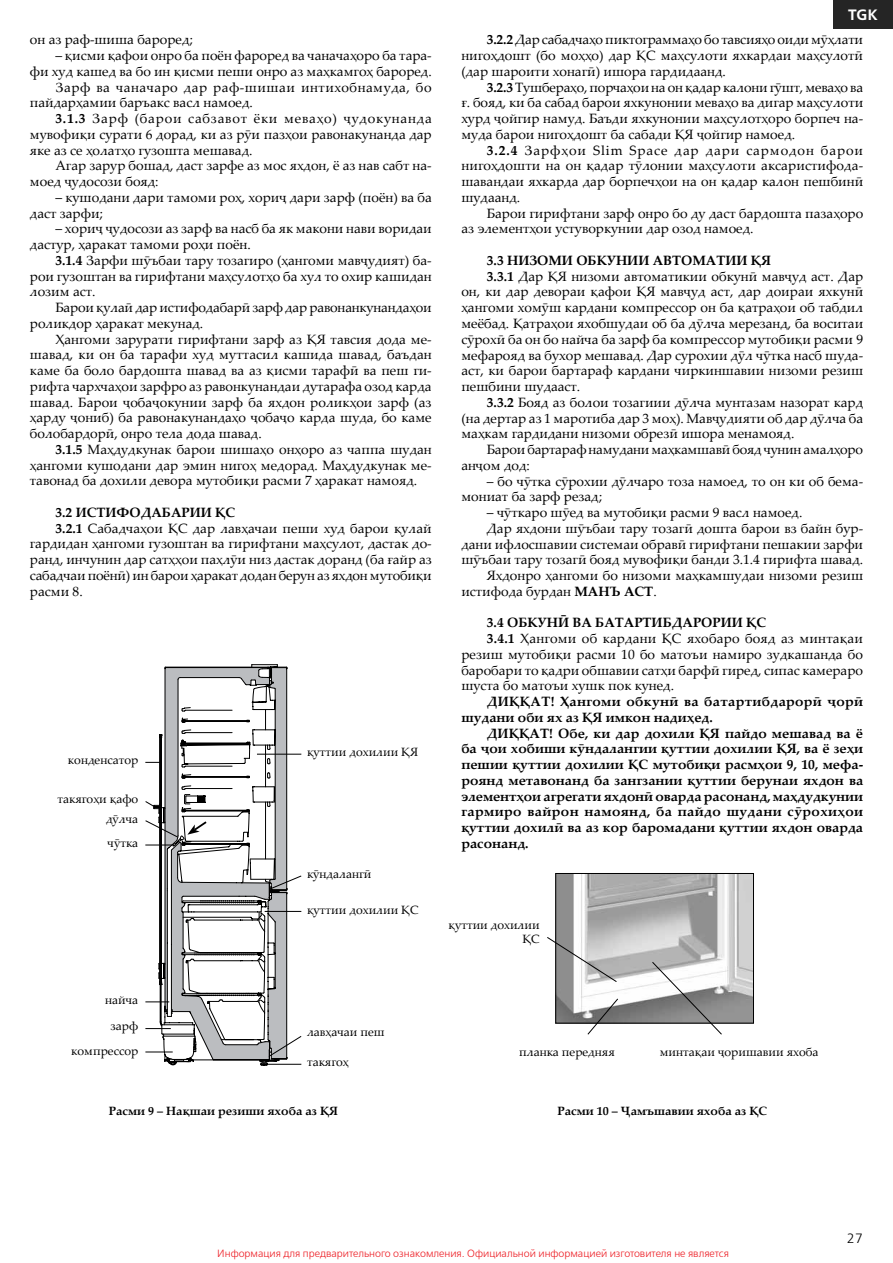
<style>
.page{position:relative;width:893px;height:1263px;background:#fff}
.page>*{position:absolute;margin:0;border:0;box-sizing:border-box;transform-origin:0 0}
.t1{font:15px "Free Set Demi Bold C";color:#fff}
.t2{font:13.5px/15.8px "Palatino Linotype";color:#000;text-align:justify}
.t3{font:700 13.5px/15.8px "Palatino Linotype";color:#000;text-align:justify}
.t4{font:700 13.5px/15.8px "Palatino Linotype";letter-spacing:.025em;color:#000}
.t5{font:13.5px "Palatino Linotype";letter-spacing:.06em;color:#000}
.t6{font:13.5px "Palatino Linotype";letter-spacing:.035em;color:#000}
.t7{font:13.5px "Free Set Light C";color:#000}
.t8{font:12px/14.4px "Palatino Linotype";color:#000;text-align:right}
.t9{font:700 12px "Palatino Linotype";color:#000}
.t10{font:10.5px "Free Set Light C";color:#ed1d24}
.s1{font-weight:700}
</style>
<div class="page">
<img style="left:557px;top:875px;width:195px;height:146px">
<div style="left:555px;top:873px;width:199px;height:150px;border:1px solid #000"></div>
<svg style="left:651px;top:961px;width:72px;height:74px"></svg>
<svg style="left:587px;top:998px;width:32px;height:37px"></svg>
<svg style="left:547px;top:936px;width:70px;height:47px"></svg>
<svg style="left:145px;top:664px;width:157px;height:401px"></svg>
<hr style="left:267px;top:1064px;width:34px;height:1px;background:#000">
<div style="left:833px;top:0;width:60px;height:29px;background:#252525"></div>
<p class="t2" style="left:30px;top:31px;width:164px">он аз раф-шиша бароред;</p>
<p class="t2" style="left:55px;top:47px;width:378px">– қисми қафои онро ба поён фароред ва чаначаҳоро ба тара-</p>
<p class="t2" style="left:30px;top:63px;width:403px">фи худ кашед ва бо ин қисми пеши онро аз маҳкамгоҳ бароред.</p>
<p class="t6" style="left:55px;top:77px;width:378px">Зарф ва чаначаро дар раф-шишаи интихобнамуда, бо</p>
<p class="t2" style="left:30px;top:94px;width:224px">пайдарҳамии баръакс васл намоед.</p>
<p class="t5" style="left:55px;top:109px;width:378px"><span class="s1">3.1.3</span> Зарф (барои сабзавот ёки меваҳо) ҷудокунанда</p>
<p class="t2" style="left:30px;top:126px;width:403px">мувофиқи сурати 6 дорад, ки аз рӯи пазҳои равонакунанда дар</p>
<p class="t2" style="left:30px;top:142px;width:224px">яке аз се ҳолатҳо гузошта мешавад.</p>
<p class="t2" style="left:55px;top:157px;width:378px">Агар зарур бошад, даст зарфе аз мос яхдон, ё аз нав сабт на-</p>
<p class="t2" style="left:30px;top:173px;width:130px">моед ҷудосози бояд:</p>
<p class="t2" style="left:30px;top:189px;width:403px;text-indent:26px">– кушодани дари тамоми роҳ, хориҷ дари зарф (поён) ва ба даст зарфи;</p>
<p class="t2" style="left:30px;top:220px;width:403px;text-indent:26px">– хориҷ ҷудосози аз зарф ва насб ба як макони нави воридаи дастур, ҳаракат тамоми роҳи поён.</p>
<p class="t2" style="left:30px;top:252px;width:403px;text-indent:26px"><span class="s1">3.1.4</span> Зарфи шӯъбаи тару тозагиро (ҳангоми мавҷудият) ба&shy;рои гузоштан ва гирифтани маҳсулотҳо ба хул то охир кашидан лозим аст.</p>
<p class="t2" style="left:30px;top:299px;width:403px;text-indent:26px">Барои қулаӣ дар истифодабарӣ зарф дар равонанкунандаҳои роликдор ҳаракат мекунад.</p>
<p class="t2" style="left:30px;top:331px;width:403px;text-indent:26px">Ҳангоми зарурати гирифтани зарф аз ҚЯ тавсия дода ме&shy;шавад, ки он ба тарафи худ муттасил кашида шавад, баъдан каме ба боло бардошта шавад ва аз қисми тарафӣ ва пеш ги&shy;рифта чархчаҳои зарфро аз равонкунандаи дутарафа озод карда шавад. Барои ҷобаҷокунии зарф ба яхдон роликҳои зарф (аз ҳарду ҷониб) ба равонакунандаҳо ҷобаҷо карда шуда, бо каме болобардорӣ, онро тела дода шавад.</p>
<p class="t2" style="left:30px;top:441px;width:403px;text-indent:26px"><span class="s1">3.1.5</span> Маҳдудкунак барои шишаҳо онҳоро аз чаппа шудан ҳангоми кушодани дар эмин нигоҳ медорад. Маҳдудкунак ме&shy;тавонад ба дохили девора мутобиқи расми 7 ҳаракат намояд.</p>
<p class="t3" style="left:55px;top:504px;width:181px">3.2 ИСТИФОДАБАРИИ ҚС</p>
<p class="t2" style="left:55px;top:520px;width:378px"><span class="s1">3.2.1</span> Сабадчаҳои ҚС дар лавҳачаи пеши худ барои қулай</p>
<p class="t2" style="left:30px;top:535px;width:403px">гардидан ҳангоми гузоштан ва гирифтани маҳсулот, дастак до-</p>
<p class="t2" style="left:30px;top:551px;width:403px">ранд, инчунин дар сатҳҳои паҳлӯи низ дастак доранд (ба ғайр аз</p>
<p class="t2" style="left:30px;top:567px;width:403px">сабадчаи поёнӣ) ин барои ҳаракат додан берун аз яхдон мутобиқи</p>
<p class="t2" style="left:30px;top:583px;width:54px">расми 8.</p>
<p class="t8" style="left:68px;top:752px;width:72px">конденсатор</p>
<p class="t8" style="left:57px;top:791px;width:82px">такягоҳи қафо</p>
<p class="t8" style="left:106px;top:811px;width:34px">дӯлча</p>
<p class="t8" style="left:108px;top:835px;width:32px">чӯтка</p>
<p class="t8" style="left:307px;top:744px;width:113px">қуттии дохилии ҚЯ</p>
<p class="t8" style="left:307px;top:866px;width:66px">кӯндалангӣ</p>
<p class="t8" style="left:307px;top:902px;width:113px">қуттии дохилии ҚС</p>
<p class="t1" style="left:848px;top:6px;width:31px">TGK</p>
<p class="t2" style="left:461px;top:31px;width:403px;text-indent:26px"><span class="s1">3.2.2</span> Дар сабадчаҳо пиктограммаҳо бо тавсияҳо оиди мӯҳлати нигоҳдошт (бо моҳҳо) дар ҚС маҳсулоти яхкардаи маҳсулотӣ (дар шароити хонагӣ) ишора гардидаанд.</p>
<p class="t2" style="left:461px;top:79px;width:403px;text-indent:26px"><span class="s1">3.2.3</span> Тушбераҳо, порчаҳои на он қадар калони гӯшт, меваҳо ва ғ. бояд, ки ба сабад барои яхкунонии меваҳо ва дигар маҳсулоти хурд ҷойгир намуд. Баъди яхкунонии маҳсулотҳоро борпеч на&shy;муда барои нигоҳдошт ба сабади ҚЯ ҷойгир намоед.</p>
<p class="t2" style="left:461px;top:142px;width:403px;text-indent:26px"><span class="s1">3.2.4</span> Зарфҳои Slim Space дар дари сармодон барои нигоҳдошти на он қадар тӯлонии маҳсулоти аксаристифода&shy;шавандаи яхкарда дар борпечҳои на он қадар калон пешбинӣ шудаанд.</p>
<p class="t2" style="left:461px;top:205px;width:403px;text-indent:26px">Барои гирифтани зарф онро бо ду даст бардошта пазаҳоро аз элементҳои устуворкунии дар озод намоед.</p>
<p class="t3" style="left:487px;top:252px;width:286px">3.3 НИЗОМИ ОБКУНИИ АВТОМАТИИ ҚЯ</p>
<p class="t2" style="left:487px;top:268px;width:378px"><span class="s1">3.3.1</span> Дар ҚЯ низоми автоматикии обкунӣ мавҷуд аст. Дар</p>
<p class="t2" style="left:461px;top:283px;width:403px">он, ки дар девораи қафои ҚЯ мавҷуд аст, дар доираи яхкунӣ</p>
<p class="t2" style="left:461px;top:299px;width:403px">ҳангоми хомӯш кардани компрессор он ба қатраҳои об табдил</p>
<p class="t2" style="left:461px;top:315px;width:403px">меёбад. Қатраҳои яхобшудаи об ба дӯлча мерезанд, ба воситаи</p>
<p class="t2" style="left:461px;top:331px;width:403px">сӯрохӣ ба он бо найча ба зарф ба компрессор мутобиқи расми 9</p>
<p class="t2" style="left:461px;top:346px;width:403px">мефарояд ва бухор мешавад. Дар сурохии дӯл чӯтка насб шуда-</p>
<p class="t2" style="left:461px;top:362px;width:403px">аст, ки барои бартараф кардани чиркиншавии низоми резиш</p>
<p class="t2" style="left:461px;top:378px;width:120px">пешбини шудааст.</p>
<p class="t2" style="left:487px;top:394px;width:378px"><span class="s1">3.3.2</span> Бояд аз болои тозагиии дӯлча мунтазам назорат кард</p>
<p class="t2" style="left:461px;top:410px;width:403px">(на дертар аз 1 маротиба дар 3 моҳ). Мавҷудияти об дар дӯлча ба</p>
<p class="t2" style="left:461px;top:425px;width:334px">маҳкам гардидани низоми обрезӣ ишора менамояд.</p>
<p class="t2" style="left:487px;top:441px;width:378px">Барои бартараф намудани маҳкамшавӣ бояд чунин амалҳоро</p>
<p class="t2" style="left:461px;top:457px;width:70px">анҷом дод:</p>
<p class="t2" style="left:461px;top:473px;width:403px;text-indent:26px">– бо чӯтка сӯрохии дӯлчаро тоза намоед, то он ки об бема&shy;мониат ба зарф резад;</p>
<p class="t2" style="left:487px;top:504px;width:317px">– чӯткаро шӯед ва мутобиқи расми 9 васл намоед.</p>
<p class="t2" style="left:487px;top:520px;width:378px">Дар яхдони шӯъбаи тару тозагӣ дошта барои вз байн бур-</p>
<p class="t2" style="left:461px;top:536px;width:403px">дани ифлосшавии системаи обравӣ гирифтани пешакии зарфи</p>
<p class="t2" style="left:461px;top:551px;width:403px">шӯъбаи тару тозагӣ бояд мувофиқи банди 3.1.4 гирифта шавад.</p>
<p class="t2" style="left:487px;top:567px;width:378px">Яхдонро ҳангоми бо низоми маҳкамшудаи низоми резиш</p>
<p class="t2" style="left:461px;top:583px;width:197px">истифода бурдан <span class="s1">МАНЪ АСТ</span>.</p>
<p class="t3" style="left:487px;top:614px;width:281px">3.4 ОБКУНӢ ВА БАТАРТИБДАРОРИИ ҚС</p>
<p class="t2" style="left:487px;top:630px;width:378px"><span class="s1">3.4.1</span> Ҳангоми об кардани ҚС яхобаро бояд аз минтақаи</p>
<p class="t2" style="left:461px;top:646px;width:403px">резиш мутобиқи расми 10 бо матоъи намиро зудкашанда бо</p>
<p class="t2" style="left:461px;top:662px;width:403px">баробари то қадри обшавии сатҳи барфӣ гиред, сипас камераро</p>
<p class="t2" style="left:461px;top:677px;width:214px">шуста бо матоъи хушк пок кунед.</p>
<p class="t4" style="left:461px;top:693px;width:403px;text-indent:26px">ДИҚҚАТ! Ҳангоми обкунӣ ва батартибдарорӣ ҷорӣ шудани оби ях аз ҚЯ имкон надиҳед.</p>
<p class="t3" style="left:461px;top:725px;width:403px;text-indent:26px">ДИҚҚАТ! Обе, ки дар дохили ҚЯ пайдо мешавад ва ё ба ҷои хобиши кӯндалангии қуттии дохилии ҚЯ, ва ё зеҳи пешии қуттии дохилии ҚС мутобиқи расмҳои 9, 10, мефа&shy;роянд метавонанд ба зангзании қуттии берунаи яхдон ва элементҳои агрегати яхдонӣ оварда расонанд, маҳдудкунии гармиро вайрон намоянд, ба пайдо шудани сӯрохиҳои қуттии дохилӣ ва аз кор баромадани қуттии яхдон оварда расонанд.</p>
<p class="t8" style="left:448px;top:917px;width:93px">қуттии дохилии<br>ҚС</p>
<p class="t8" style="left:105px;top:992px;width:35px">найча</p>
<p class="t8" style="left:71px;top:1014px;width:68px;line-height:24.5px">зарф компрессор</p>
<p class="t8" style="left:307px;top:1025px;width:79px">лавҳачаи пеш</p>
<p class="t8" style="left:307px;top:1054px;width:43px">такягоҳ</p>
<p class="t9" style="left:109px;top:1102px;width:231px">Расми 9 – Нақшаи резиши яхоба аз ҚЯ</p>
<p class="t8" style="left:519px;top:1044px;width:97px">планка передняя</p>
<p class="t8" style="left:660px;top:1044px;width:160px">минтақаи ҷоришавии яхоба</p>
<p class="t9" style="left:557px;top:1102px;width:211px">Расми 10 – Ҷамъшавии яхоба аз ҚС</p>
<p class="t7" style="left:847px;top:1231px;width:18px">27</p>
<p class="t10" style="left:217px;top:1248px;width:513px">Информация для предварительного ознакомления. Официальной информацией изготовителя не является</p>
</div>
